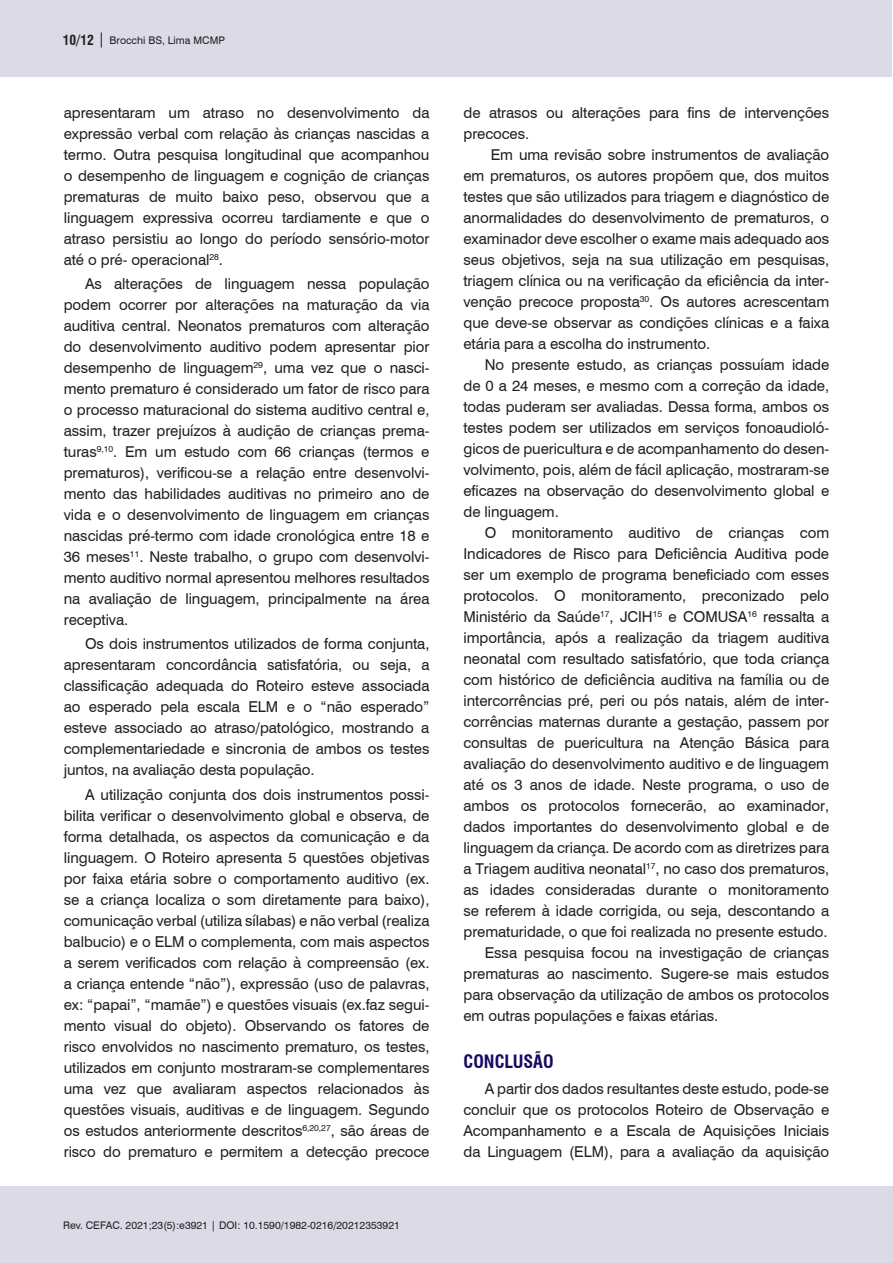
<style>
.page{position:relative;width:893px;height:1263px;background:#fff}
.page>*{position:absolute;margin:0;border:0;box-sizing:border-box;transform-origin:0 0}
.Nivel_1{font:700 condensed 18px "Swiss 721 BT";color:#18085f}
.Corpo_do_texto{font:15px/21px "Swiss 721 BT";letter-spacing:-.005em;color:#231f20;text-align:justify}
.t1{font:10.5px "Swiss 721 BT";color:#231f20}
.s1{font-weight:700;font-stretch:condensed;font-size:13.5px}
.s2{font-size:15px}
</style>
<div class="page">
<div style="left:0;top:1186px;width:892px;height:77px;background:#dcdae7"></div>
<div style="left:0;top:0;width:892px;height:77px;background:#dcdae7"></div>
<p class="t1" style="left:63px;top:34px;width:164px"><span class="s1">10/12</span> <span class="s2">|</span> Brocchi BS, Lima MCMP</p>
<p class="Corpo_do_texto" style="left:64px;top:102px;width:367px">apresentaram um atraso no desenvolvimento da expressão verbal com relação às crianças nascidas a termo. Outra pesquisa longitudinal que acompanhou o desempenho de linguagem e cognição de crianças prematuras de muito baixo peso, observou que a linguagem expressiva ocorreu tardiamente e que o atraso persistiu ao longo do período sensório-motor até o pré- operacional<sup>28</sup>.</p>
<p class="Corpo_do_texto" style="left:64px;top:273px;width:367px;text-indent:21px">As alterações de linguagem nessa população podem ocorrer por alterações na maturação da via auditiva central. Neonatos prematuros com alteração do desenvolvimento auditivo podem apresentar pior desempenho de linguagem<sup>29</sup>, uma vez que o nasci&shy;mento prematuro é considerado um fator de risco para o processo maturacional do sistema auditivo central e, assim, trazer prejuízos à audição de crianças prema&shy;turas<sup>9,10</sup>. Em um estudo com 66 crianças (termos e prematuros), verificou-se a relação entre desenvolvi&shy;mento das habilidades auditivas no primeiro ano de vida e o desenvolvimento de linguagem em crianças nascidas pré-termo com idade cronológica entre 18 e 36 meses<sup>11</sup>. Neste trabalho, o grupo com desenvolvi&shy;mento auditivo normal apresentou melhores resultados na avaliação de linguagem, principalmente na área receptiva.</p>
<p class="Corpo_do_texto" style="left:64px;top:633px;width:367px;text-indent:21px">Os dois instrumentos utilizados de forma conjunta, apresentaram concordância satisfatória, ou seja, a classificação adequada do Roteiro esteve associada ao esperado pela escala ELM e o “não esperado” esteve associado ao atraso/patológico, mostrando a complementariedade e sincronia de ambos os testes juntos, na avaliação desta população.</p>
<p class="Corpo_do_texto" style="left:64px;top:784px;width:367px;text-indent:21px">A utilização conjunta dos dois instrumentos possi&shy;bilita verificar o desenvolvimento global e observa, de forma detalhada, os aspectos da comunicação e da linguagem. O Roteiro apresenta 5 questões objetivas por faixa etária sobre o comportamento auditivo (ex. se a criança localiza o som diretamente para baixo), comunicação verbal (utiliza sílabas) e não verbal (realiza balbucio) e o ELM o complementa, com mais aspectos a serem verificados com relação à compreensão (ex. a criança entende “não”), expressão (uso de palavras, ex: “papai”, “mamãe”) e questões visuais (ex.faz segui&shy;mento visual do objeto). Observando os fatores de risco envolvidos no nascimento prematuro, os testes, utilizados em conjunto mostraram-se complementares uma vez que avaliaram aspectos relacionados às questões visuais, auditivas e de linguagem. Segundo os estudos anteriormente descritos<sup>6,20,27</sup>, são áreas de risco do prematuro e permitem a detecção precoce</p>
<p class="t1" style="left:63px;top:1218px;width:338px">Rev. CEFAC. 2021;23(5):e3921 | DOI: 10.1590/1982-0216/20212353921</p>
<p class="Corpo_do_texto" style="left:463px;top:102px;width:367px">de atrasos ou alterações para fins de intervenções precoces.</p>
<p class="Corpo_do_texto" style="left:463px;top:144px;width:367px;text-indent:27px">Em uma revisão sobre instrumentos de avaliação em prematuros, os autores propõem que, dos muitos testes que são utilizados para triagem e diagnóstico de anormalidades do desenvolvimento de prematuros, o examinador deve escolher o exame mais adequado aos seus objetivos, seja na sua utilização em pesquisas, triagem clínica ou na verificação da eficiência da inter&shy;venção precoce proposta<sup>30</sup>. Os autores acrescentam que deve-se observar as condições clínicas e a faixa etária para a escolha do instrumento.</p>
<p class="Corpo_do_texto" style="left:463px;top:354px;width:367px;text-indent:21px">No presente estudo, as crianças possuíam idade de 0 a 24 meses, e mesmo com a correção da idade, todas puderam ser avaliadas. Dessa forma, ambos os testes podem ser utilizados em serviços fonoaudioló&shy;gicos de puericultura e de acompanhamento do desen&shy;volvimento, pois, além de fácil aplicação, mostraram-se eficazes na observação do desenvolvimento global e de linguagem.</p>
<p class="Corpo_do_texto" style="left:463px;top:522px;width:367px;text-indent:21px">O monitoramento auditivo de crianças com Indicadores de Risco para Deficiência Auditiva pode ser um exemplo de programa beneficiado com esses protocolos. O monitoramento, preconizado pelo Ministério da Saúde<sup>17</sup>, JCIH<sup>15</sup> e COMUSA<sup>16</sup> ressalta a importância, após a realização da triagem auditiva neonatal com resultado satisfatório, que toda criança com histórico de deficiência auditiva na família ou de intercorrências pré, peri ou pós natais, além de inter&shy;corrências maternas durante a gestação, passem por consultas de puericultura na Atenção Básica para avaliação do desenvolvimento auditivo e de linguagem até os 3 anos de idade. Neste programa, o uso de ambos os protocolos fornecerão, ao examinador, dados importantes do desenvolvimento global e de linguagem da criança. De acordo com as diretrizes para a Triagem auditiva neonatal<sup>17</sup>, no caso dos prematuros, as idades consideradas durante o monitoramento se referem à idade corrigida, ou seja, descontando a prematuridade, o que foi realizada no presente estudo.</p>
<p class="Corpo_do_texto" style="left:463px;top:942px;width:367px;text-indent:21px">Essa pesquisa focou na investigação de crianças prematuras ao nascimento. Sugere-se mais estudos para observação da utilização de ambos os protocolos em outras populações e faixas etárias.</p>
<p class="Nivel_1" style="left:463px;top:1051px;width:92px">CONCLUSÃO</p>
<p class="Corpo_do_texto" style="left:463px;top:1078px;width:367px;text-indent:21px">A partir dos dados resultantes deste estudo, pode-se concluir que os protocolos Roteiro de Observação e Acompanhamento e a Escala de Aquisições Iniciais da Linguagem (ELM), para a avaliação da aquisição</p>
</div>
